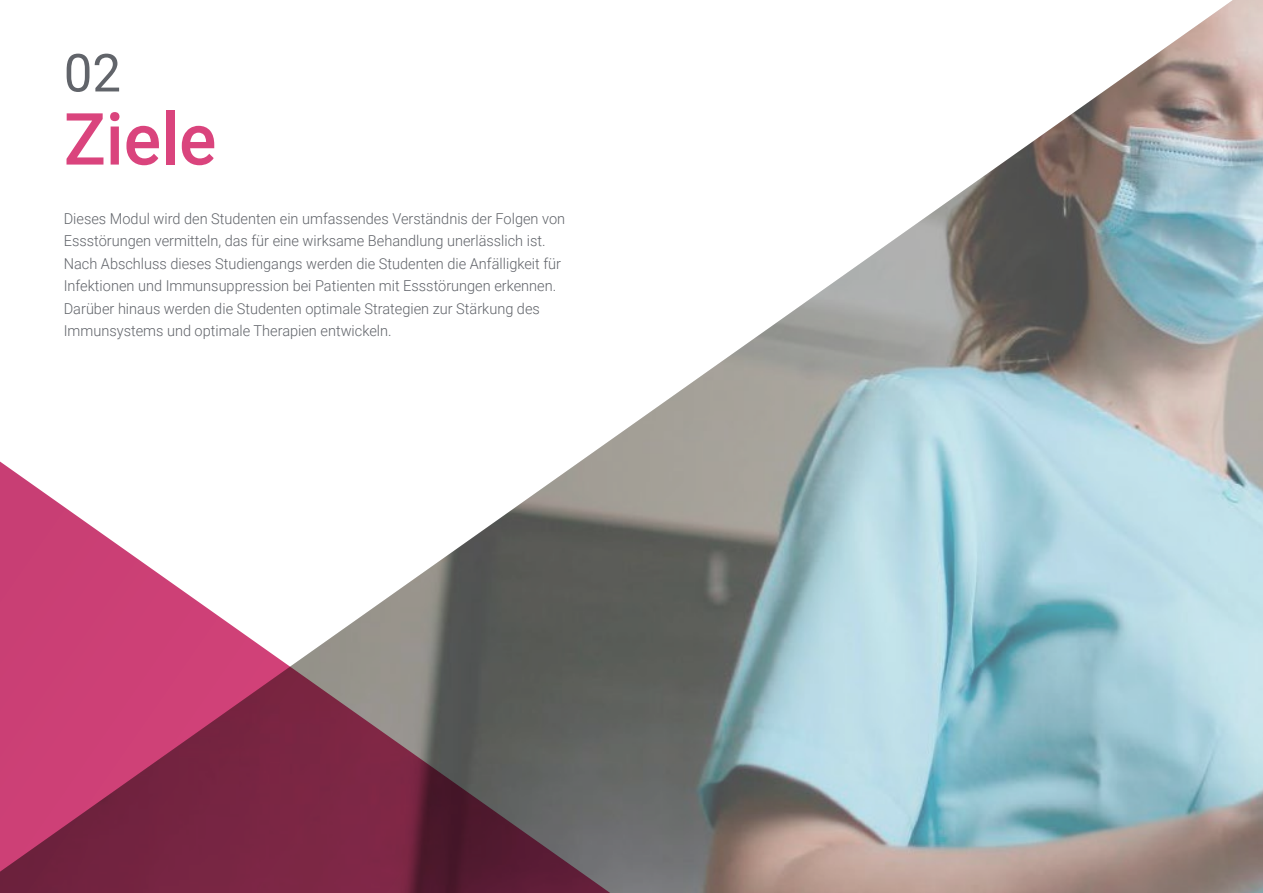
<style>
.page{position:relative;width:1263px;height:893px;background:#fff}
.page>*{position:absolute;margin:0;border:0;box-sizing:border-box;transform-origin:0 0}
.t1{font:500 72px "Roboto";color:#da447d}
.t2{font:52.5px "Roboto";color:#61646a}
.t3{font:300 15px/22.5px "Roboto";color:#61646a}
</style>
<div class="page">
<img style="left:602px;top:0;width:661px;height:893px">
<svg style="left:0;top:446px;width:640px;height:447px"></svg>
<h2 class="t2" style="left:64px;top:36px;width:59px">02</h2>
<h1 class="t1" style="left:64px;top:89px;width:154px">Ziele</h1>
<p class="t3" style="left:64px;top:207px;width:503px">Dieses Modul wird den Studenten ein umfassendes Verständnis der Folgen von Essstörungen vermitteln, das für eine wirksame Behandlung unerlässlich ist.<br>Nach Abschluss dieses Studiengangs werden die Studenten die Anfälligkeit für Infektionen und Immunsuppression bei Patienten mit Essstörungen erkennen.<br>Darüber hinaus werden die Studenten optimale Strategien zur Stärkung des Immunsystems und optimale Therapien entwickeln.</p>
</div>
